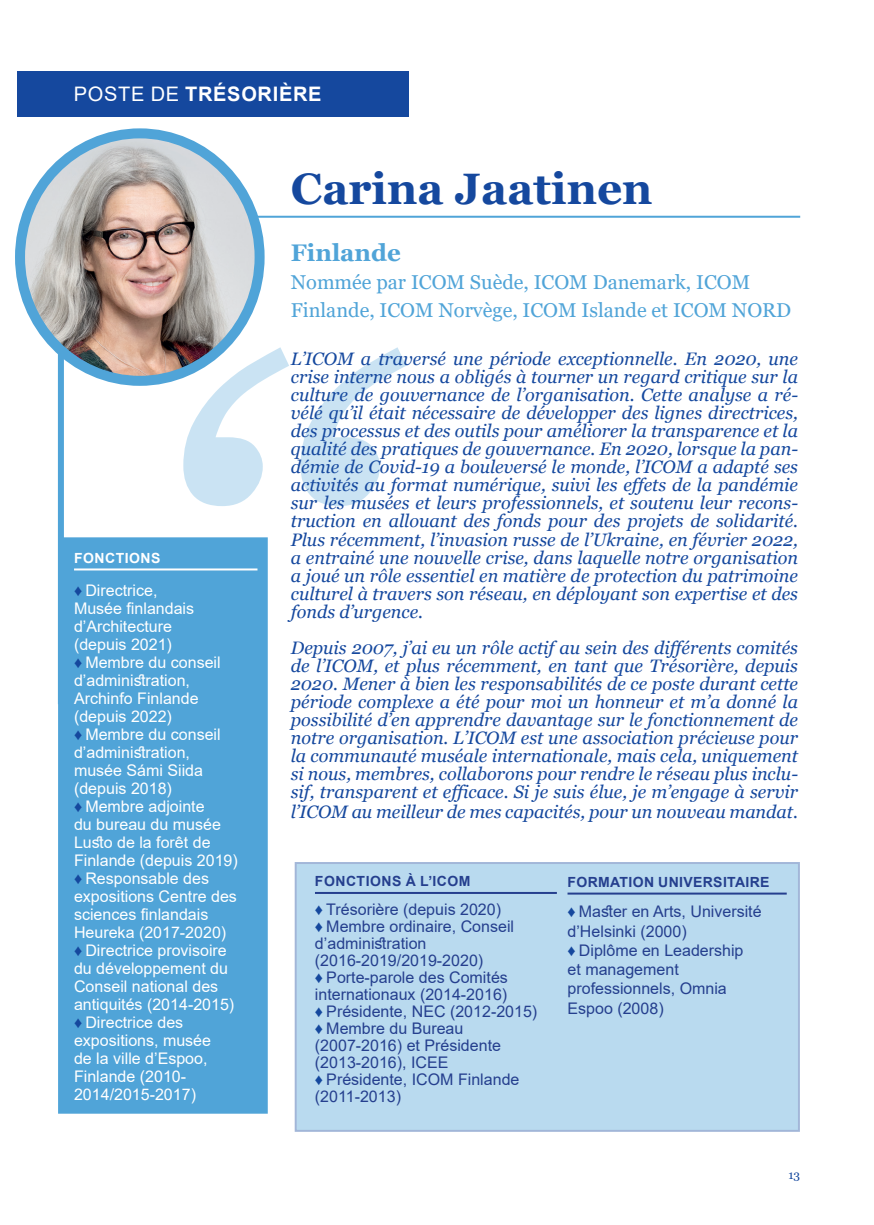
<style>
.page{position:relative;width:874px;height:1225px;background:#fff}
.page>*{position:absolute;margin:0;border:0;box-sizing:border-box;transform-origin:0 0}
.t1{font:italic 600px "Georgia";color:#50a4d8}
.Titre_2022_firstpage{font:700 44px "Georgia";color:#15489e}
.Titre_2022_firstpage-2{font:700 24px "Georgia";color:#50a4d8}
.Titre_2022_firstpage-3{font:20px/28px "Georgia";color:#50a4d8}
.Position{font:700 20px "Arial";letter-spacing:.035em;color:#fff}
.Titre_2022_firstpage-4{font:italic 18px/18px "Georgia";color:#15489e;text-align:justify}
.t2{font:16px/18px "Arial";color:#fff}
.t3{font:16px/17px "Arial";color:#253f8e}
.Titre_positions{font:700 14px "Arial";letter-spacing:.025em;color:#253f8e}
.Titre_positions-2{font:700 14px "Arial";letter-spacing:.035em;color:#fff}
.t4{font:12px "Georgia";color:#15489e}
.s1{font-weight:400}
.s2{color:#15489e}
</style>
<div class="page">
<div style="left:294px;top:862px;width:505px;height:269px;background:#b9daef"></div>
<div style="left:58px;top:210px;width:6px;height:494px;background:#50a4d8"></div>
<hr style="left:232px;top:216px;width:567px;height:2px;background:#50a4d8">
<img style="left:20px;top:133px;width:239px;height:248px">
<div style="left:15px;top:128px;width:249px;height:258px;border:10px solid #50a4d8;border-radius:50%"></div>
<hr style="left:315px;top:892px;width:241px;height:2px;background:#253f8e">
<hr style="left:567px;top:892px;width:219px;height:2px;background:#253f8e">
<div style="left:58px;top:537px;width:209px;height:576px;background:#50a4d8"></div>
<hr style="left:74px;top:568px;width:183px;height:2px;background:#fff">
<div style="left:17px;top:71px;width:391px;height:46px;background:#15489e"></div>
<p class="Position" style="left:74px;top:80px;width:249px"><span class="s1">POSTE DE</span> TRÉSORIÈRE</p>
<p class="Titre_2022_firstpage" style="left:291px;top:161px;width:363px">Carina Jaatinen</p>
<p class="Titre_2022_firstpage-2" style="left:291px;top:237px;width:111px">Finlande</p>
<p class="Titre_2022_firstpage-3" style="left:291px;top:268px;width:501px">Nommée par ICOM Suède, ICOM Danemark, ICOM<br>Finlande, ICOM Norvège, ICOM Islande et ICOM NORD</p>
<p class="Titre_2022_firstpage-4" style="left:291px;top:350px;width:508px">L’ICOM a traversé une période exceptionnelle. En 2020, une crise interne nous a obligés à tourner un regard critique sur la culture de gouvernance de l’organisation. Cette analyse a ré&shy;vélé qu’il était nécessaire de développer des lignes directrices, des processus et des outils pour améliorer la transparence et la qualité des pratiques de gouvernance. En 2020, lorsque la pan&shy;démie de Covid-19 a bouleversé le monde, l’ICOM a adapté ses activités au format numérique, suivi les effets de la pandémie sur les musées et leurs professionnels, et soutenu leur recons&shy;truction en allouant des fonds pour des projets de solidarité.<br>Plus récemment, l’invasion russe de l’Ukraine, en février 2022, a entrainé une nouvelle crise, dans laquelle notre organisation a joué un rôle essentiel en matière de protection du patrimoine culturel à travers son réseau, en déployant son expertise et des fonds d’urgence.</p>
<p class="Titre_2022_firstpage-4" style="left:291px;top:638px;width:508px">Depuis 2007, j’ai eu un rôle actif au sein des différents comités de l’ICOM, et plus récemment, en tant que Trésorière, depuis 2020. Mener à bien les responsabilités de ce poste durant cette période complexe a été pour moi un honneur et m’a donné la possibilité d’en apprendre davantage sur le fonctionnement de notre organisation. L’ICOM est une association précieuse pour la communauté muséale internationale, mais cela, uniquement si nous, membres, collaborons pour rendre le réseau plus inclu&shy;sif, transparent et efficace. Si je suis élue, je m’engage à servir</p>
<p class="Titre_2022_firstpage-4" style="left:291px;top:802px;width:508px">l’ICOM au meilleur de mes capacités, pour un nouveau mandat.</p>
<h1 class="t1" style="left:130px;top:209px;width:235px">‘‘</h1>
<p class="Titre_positions-2" style="left:74px;top:548px;width:88px">FONCTIONS</p>
<p class="t2" style="left:74px;top:581px;width:122px"><span class="s2">♦</span> Directrice,<br>Musée finlandais d’Architecture (depuis 2021)</p>
<p class="t2" style="left:74px;top:653px;width:148px"><span class="s2">♦</span> Membre du conseil d’administration,<br>Archinfo Finlande (depuis 2022)</p>
<p class="t2" style="left:74px;top:725px;width:148px"><span class="s2">♦</span> Membre du conseil d’administration, musée Sámi Siida (depuis 2018)</p>
<p class="t2" style="left:74px;top:797px;width:165px"><span class="s2">♦</span> Membre adjointe<br>du bureau du musée<br>Lusto de la forêt de<br>Finlande (depuis 2019)</p>
<p class="t2" style="left:74px;top:869px;width:164px"><span class="s2">♦</span> Responsable des expositions Centre des sciences finlandais<br>Heureka (2017-2020)</p>
<p class="t2" style="left:74px;top:941px;width:162px"><span class="s2">♦</span> Directrice provisoire du développement du<br>Conseil national des antiquités (2014-2015)</p>
<p class="t2" style="left:74px;top:1013px;width:138px"><span class="s2">♦</span> Directrice des expositions, musée de la ville d’Espoo,<br>Finlande (2010-<br>2014/2015-2017)</p>
<p class="Titre_positions" style="left:315px;top:871px;width:157px">FONCTIONS À L’ICOM</p>
<p class="t3" style="left:315px;top:900px;width:187px"><span class="s2">♦</span> Trésorière (depuis 2020)</p>
<p class="t3" style="left:315px;top:917px;width:200px"><span class="s2">♦</span> Membre ordinaire, Conseil d’administration (2016-2019/2019-2020)</p>
<p class="t3" style="left:315px;top:968px;width:194px"><span class="s2">♦</span> Porte-parole des Comités internationaux (2014-2016)</p>
<p class="t3" style="left:315px;top:1002px;width:224px"><span class="s2">♦</span> Présidente, NEC (2012-2015)</p>
<p class="t3" style="left:315px;top:1019px;width:187px"><span class="s2">♦</span> Membre du Bureau (2007-2016) et Présidente (2013-2016), ICEE</p>
<p class="t3" style="left:315px;top:1070px;width:206px"><span class="s2">♦</span> Présidente, ICOM Finlande (2011-2013)</p>
<p class="Titre_positions" style="left:567px;top:872px;width:203px">FORMATION UNIVERSITAIRE</p>
<p class="t3" style="left:567px;top:902px;width:195px;line-height:19.2px"><span class="s2">♦</span> Master en Arts, Université d’Helsinki (2000)</p>
<p class="t3" style="left:567px;top:940px;width:177px;line-height:19.2px"><span class="s2">♦</span> Diplôme en Leadership et management professionnels, Omnia<br>Espoo (2008)</p>
<p class="t4" style="left:788px;top:1167px;width:13px">13</p>
</div>
